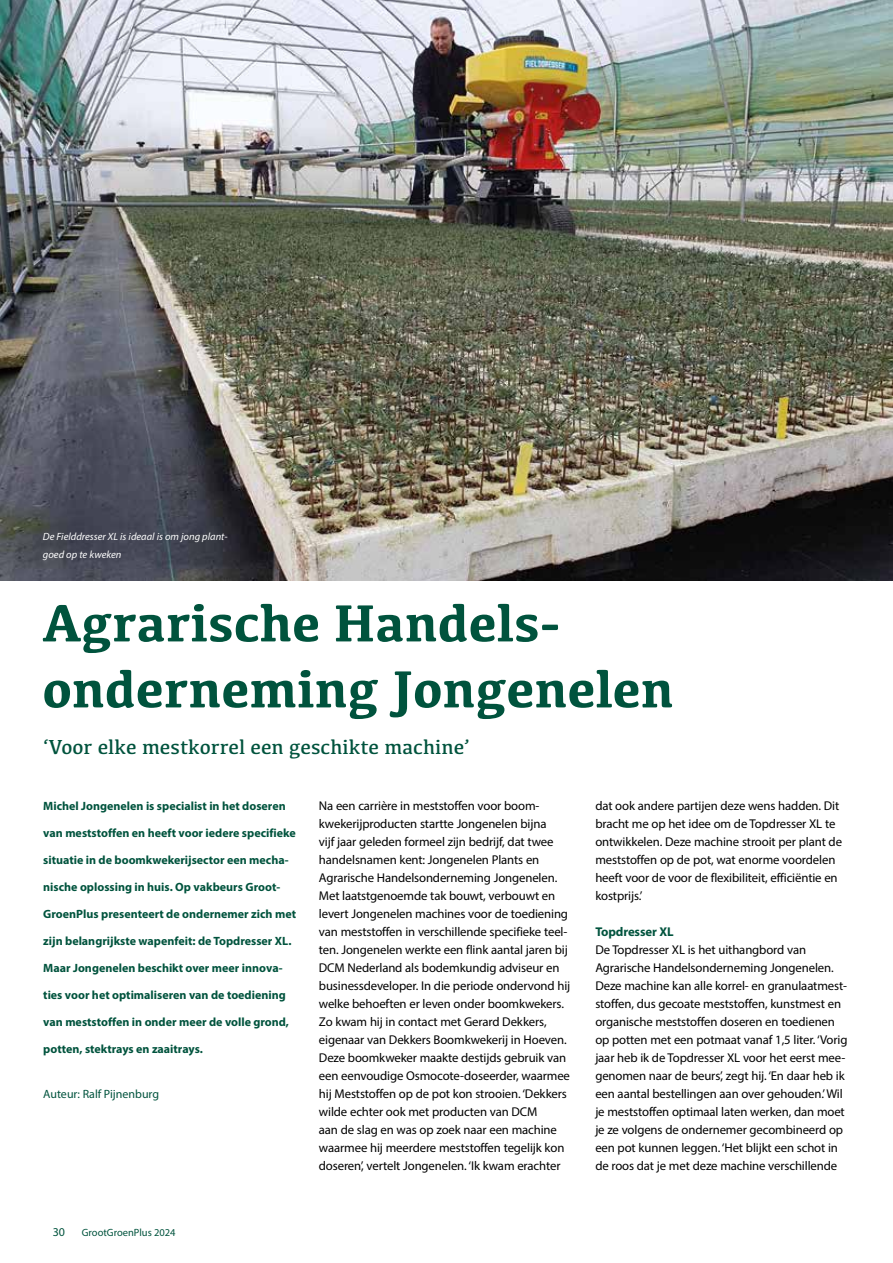
<style>
.page{position:relative;width:893px;height:1263px;background:#fff}
.page>*{position:absolute;margin:0;border:0;box-sizing:border-box;transform-origin:0 0}
.t1{font:700 54px/66px "Kefa";color:#00533d}
.t2{font:21px "Kefa";color:#00533d}
.t3{font:12.75px/18px "Myriad Pro";letter-spacing:-.01em;color:#000}
.t4{font:700 12.75px "Myriad Pro";letter-spacing:-.01em;color:#00533d}
.t5{font:700 12px "Myriad Pro";color:#00533d}
.t6{font:12px "Myriad Pro";color:#00533d}
.t7{font:italic 10.5px/18px "Myriad Pro";color:#fff}
.t8{font:10.5px "Myriad Pro";color:#00533d}
</style>
<div class="page">
<img style="left:0;top:0;width:893px;height:580px">
<p class="t7" style="left:43px;top:527px;width:186px">De Fielddresser XL is ideaal is om jong plant&shy;goed op te kweken</p>
<h1 class="t1" style="left:43px;top:587px;width:633px">Agrarische Handels&shy;onderneming Jongenelen</h1>
<h2 class="t2" style="left:43px;top:734px;width:428px">‘Voor elke mestkorrel een geschikte machine’</h2>
<p class="t5" style="left:43px;top:798px;width:244px">Michel Jongenelen is specialist in het doseren</p>
<p class="t5" style="left:43px;top:825px;width:254px">van meststoffen en heeft voor iedere specifieke</p>
<p class="t5" style="left:43px;top:852px;width:247px">situatie in de boomkwekerijsector een mecha-</p>
<p class="t5" style="left:43px;top:879px;width:238px">nische oplossing in huis. Op vakbeurs Groot-</p>
<p class="t5" style="left:43px;top:906px;width:254px">GroenPlus presenteert de ondernemer zich met</p>
<p class="t5" style="left:43px;top:933px;width:250px">zijn belangrijkste wapenfeit: de Topdresser XL.</p>
<p class="t5" style="left:43px;top:960px;width:241px">Maar Jongenelen beschikt over meer innova-</p>
<p class="t5" style="left:43px;top:987px;width:244px">ties voor het optimaliseren van de toediening</p>
<p class="t5" style="left:43px;top:1014px;width:247px">van meststoffen in onder meer de volle grond,</p>
<p class="t5" style="left:43px;top:1041px;width:161px">potten, stektrays en zaaitrays.</p>
<p class="t6" style="left:43px;top:1087px;width:117px">Auteur: Ralf Pijnenburg</p>
<p class="t6" style="left:53px;top:1224px;width:14px">30</p>
<p class="t8" style="left:82px;top:1226px;width:95px">GrootGroenPlus 2024</p>
<p class="t3" style="left:319px;top:797px;width:253px">Na een carrière in meststoffen voor boom&shy;kwekerijproducten startte Jongenelen bijna<br>vijf jaar geleden formeel zijn bedrijf, dat twee handelsnamen kent: Jongenelen Plants en Agrarische Handelsonderneming Jongenelen.<br>Met laatstgenoemde tak bouwt, verbouwt en levert Jongenelen machines voor de toediening van meststoffen in verschillende specifieke teel&shy;ten. Jongenelen werkte een flink aantal jaren bij DCM Nederland als bodemkundig adviseur en businessdeveloper. In die periode ondervond hij welke behoeften er leven onder boomkwekers.<br>Zo kwam hij in contact met Gerard Dekkers, eigenaar van Dekkers Boomkwekerij in Hoeven.<br>Deze boomkweker maakte destijds gebruik van een eenvoudige Osmocote-doseerder, waarmee hij Meststoffen op de pot kon strooien. ‘Dekkers wilde echter ook met producten van DCM<br>aan de slag en was op zoek naar een machine waarmee hij meerdere meststoffen tegelijk kon doseren’, vertelt Jongenelen. ‘Ik kwam erachter</p>
<p class="t3" style="left:595px;top:797px;width:248px">dat ook andere partijen deze wens hadden. Dit bracht me op het idee om de Topdresser XL te ontwikkelen. Deze machine strooit per plant de meststoffen op de pot, wat enorme voordelen heeft voor de voor de flexibiliteit, efficiëntie en kostprijs.’</p>
<p class="t4" style="left:595px;top:923px;width:80px">Topdresser XL</p>
<p class="t3" style="left:595px;top:941px;width:254px">De Topdresser XL is het uithangbord van Agrarische Handelsonderneming Jongenelen.<br>Deze machine kan alle korrel- en granulaatmest&shy;stoffen, dus gecoate meststoffen, kunstmest en organische meststoffen doseren en toedienen op potten met een potmaat vanaf 1,5 liter. ‘Vorig jaar heb ik de Topdresser XL voor het eerst mee&shy;genomen naar de beurs’, zegt hij. ‘En daar heb ik een aantal bestellingen aan over gehouden.’ Wil je meststoffen optimaal laten werken, dan moet je ze volgens de ondernemer gecombineerd op een pot kunnen leggen. ‘Het blijkt een schot in de roos dat je met deze machine verschillende</p>
</div>
